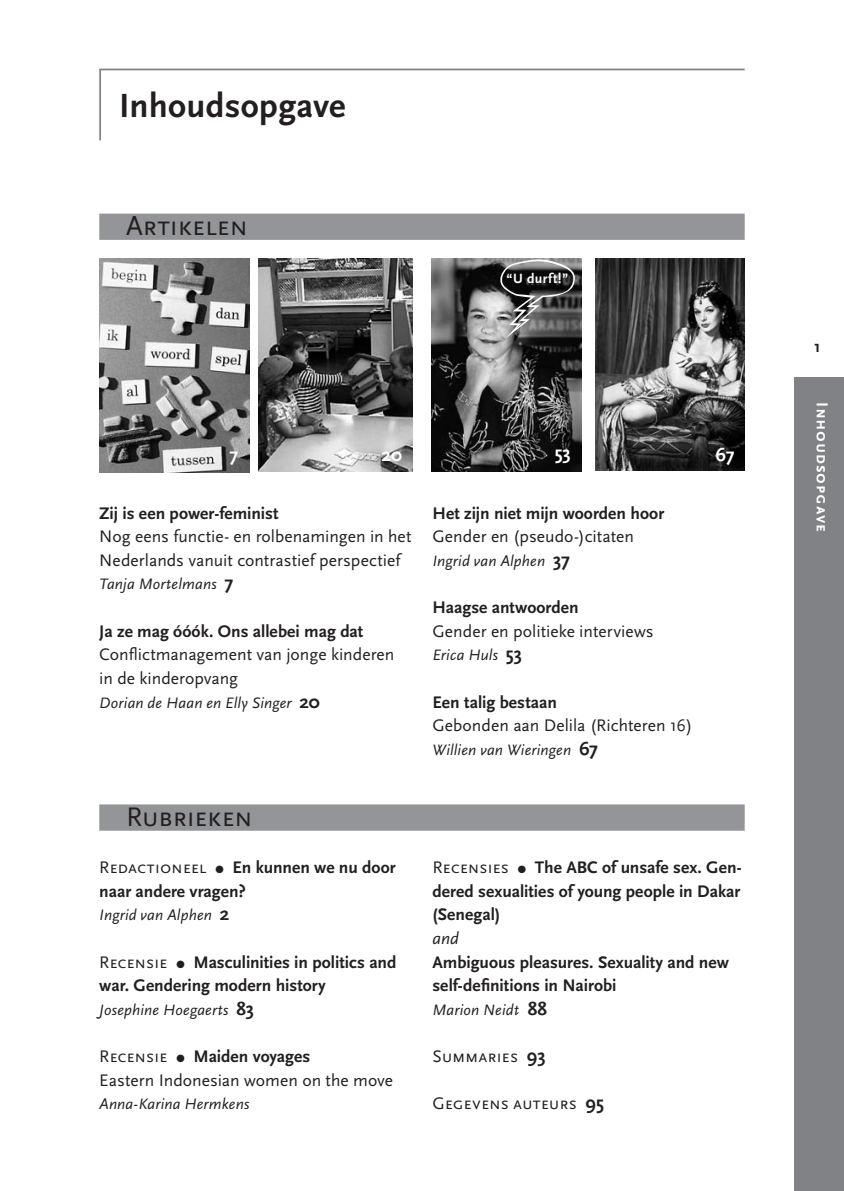
<style>
.page{position:relative;width:844px;height:1191px;background:#fff}
.page>*{position:absolute;margin:0;border:0;box-sizing:border-box;transform-origin:0 0}
.t1{font:700 35px "Scala Sans";letter-spacing:.01em;color:#231f20}
.t2{font:28px "Scala Sans Caps";letter-spacing:-.015em;color:#231f20}
.t3{font:700 19.25px "Scala Sans";color:#fff}
.t4{font:700 17.5px/23.6px "Scala Sans";color:#231f20}
.t5{font:17.5px/23.6px "Scala Sans";color:#231f20}
.t6{font:17.5px "Scala Sans Caps";letter-spacing:-.01em;color:#231f20}
.t7{font:italic 17.5px "Scala Sans";color:#231f20}
.t8{font:700 16.62px "Scala Sans Caps";letter-spacing:.05em;color:#fff}
.t9{font:italic 15.75px "Scala Sans";letter-spacing:.01em;color:#231f20}
.t10{font:700 14px "Scala Sans";letter-spacing:.04em;color:#fff}
.s1{font-weight:700;font-style:normal;font-size:19.25px}
.s2{font-family:"Scala Sans Caps";font-weight:400}
.s3{font-family:"Scala Sans Caps"}
.s4{font-weight:700}
.s5{font-family:"Scala Sans";font-weight:700;font-size:19.25px}
</style>
<div class="page">
<div style="left:794px;top:377px;width:49px;height:814px;background:#808285"></div>
<hr style="left:99px;top:69px;width:645px;height:1px;background:#808285">
<hr style="left:99px;top:69px;width:2px;height:71px;background:#808285">
<img style="left:258px;top:258px;width:154px;height:213px">
<img style="left:595px;top:258px;width:149px;height:212px">
<img style="left:99px;top:258px;width:151px;height:214px">
<div style="left:99px;top:214px;width:645px;height:26px;background:#939598"></div>
<div style="left:99px;top:804px;width:645px;height:26px;background:#939598"></div>
<img style="left:432px;top:258px;width:149px;height:213px">
<svg style="left:499px;top:258px;width:76px;height:80px"></svg>
<h1 class="t1" style="left:119px;top:86px;width:228px">Inhoudsopgave</h1>
<h2 class="t2" style="left:126px;top:211px;width:123px">Artikelen</h2>
<p class="t10" style="left:506px;top:271px;width:63px">“U durft!”</p>
<p class="t3" style="left:229px;top:445px;width:10px">7</p>
<p class="t3" style="left:381px;top:445px;width:22px">20</p>
<p class="t3" style="left:554px;top:442px;width:18px">53</p>
<p class="t3" style="left:715px;top:445px;width:21px">67</p>
<p class="t4" style="left:99px;top:501px;width:181px">Zij is een power-feminist</p>
<p class="t5" style="left:99px;top:525px;width:313px">Nog eens functie- en rolbenamingen in het<br>Nederlands vanuit contrastief perspectief</p>
<p class="t9" style="left:99px;top:576px;width:136px">Tanja Mortelmans <span class="s1">7</span></p>
<p class="t4" style="left:99px;top:619px;width:265px">Ja ze mag óóók. Ons allebei mag dat</p>
<p class="t5" style="left:99px;top:643px;width:296px">Conflictmanagement van jonge kinderen in de kinderopvang</p>
<p class="t9" style="left:99px;top:694px;width:222px">Dorian de Haan en Elly Singer <span class="s1">20</span></p>
<h2 class="t2" style="left:126px;top:801px;width:128px">Rubrieken</h2>
<p class="t4" style="left:99px;top:856px;width:298px"><span class="s2">Redactioneel</span> ● En kunnen we nu door naar andere vragen?</p>
<p class="t9" style="left:99px;top:906px;width:131px">Ingrid van Alphen <span class="s1">2</span></p>
<p class="t4" style="left:99px;top:950px;width:298px"><span class="s2">Recensie</span> ● Masculinities in politics and war. Gendering modern history</p>
<p class="t9" style="left:99px;top:1001px;width:156px">Josephine Hoegaerts <span class="s1">83</span></p>
<p class="t5" style="left:99px;top:1045px;width:295px"><span class="s3">Recensie</span> ● <span class="s4">Maiden voyages<br></span>Eastern Indonesian women on the move</p>
<p class="t9" style="left:99px;top:1095px;width:151px">Anna-Karina Hermkens</p>
<p class="t4" style="left:432px;top:501px;width:233px">Het zijn niet mijn woorden hoor</p>
<p class="t5" style="left:432px;top:525px;width:203px">Gender en (pseudo-)citaten</p>
<p class="t9" style="left:432px;top:552px;width:139px">Ingrid van Alphen <span class="s1">37</span></p>
<p class="t4" style="left:432px;top:596px;width:148px">Haagse antwoorden</p>
<p class="t5" style="left:432px;top:619px;width:222px">Gender en politieke interviews</p>
<p class="t9" style="left:432px;top:646px;width:91px">Erica Huls <span class="s1">53</span></p>
<p class="t4" style="left:432px;top:690px;width:126px">Een talig bestaan</p>
<p class="t5" style="left:432px;top:714px;width:261px">Gebonden aan Delila (Richteren 16)</p>
<p class="t9" style="left:432px;top:741px;width:167px">Willien van Wieringen <span class="s1">67</span></p>
<p class="t4" style="left:432px;top:856px;width:310px;text-align:justify"><span class="s2">Recensies</span> ● The ABC of unsafe sex. Gen&shy;dered sexualities of young people in Dakar (Senegal)</p>
<p class="t7" style="left:432px;top:928px;width:28px">and</p>
<p class="t4" style="left:432px;top:950px;width:298px">Ambiguous pleasures. Sexuality and new self-definitions in Nairobi</p>
<p class="t9" style="left:432px;top:1001px;width:116px">Marion Neidt <span class="s1">88</span></p>
<p class="t6" style="left:432px;top:1047px;width:115px">Summaries <span class="s5">93</span></p>
<p class="t6" style="left:432px;top:1094px;width:173px">Gegevens auteurs <span class="s5">95</span></p>
<p class="t8" style="left:831px;top:402px;width:131px;rotate:90deg">Inhoudsopgave</p>
</div>
